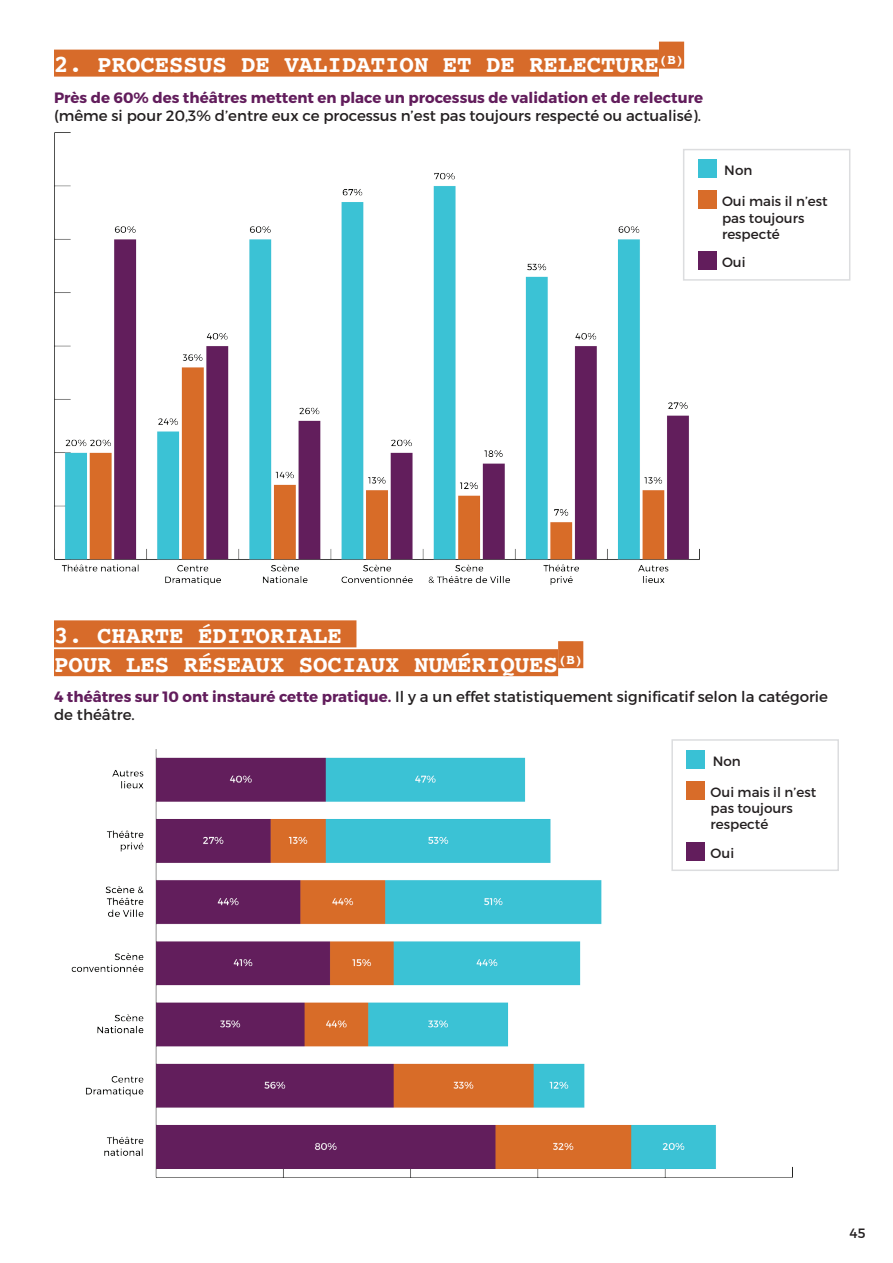
<style>
.page{position:relative;width:893px;height:1263px;background:#fff}
.page>*{position:absolute;margin:0;border:0;box-sizing:border-box;transform-origin:0 0}
.t1{font:700 24px/28.8px "Courier";color:#fff}
.t2{font:15px/18px "Montserrat";color:#231f20}
.t3{font:700 15px "Montserrat";color:#621d5c}
.t4{font:13.5px/16.2px "Montserrat";color:#231f20}
.s1{font-weight:700;color:#621d5c}
</style>
<div class="page">
<div style="left:54px;top:50px;width:605px;height:27px;background:#d76b2a"></div>
<div style="left:659px;top:42px;width:25px;height:27px;background:#d76b2a"></div>
<div style="left:54px;top:620px;width:302px;height:27px;background:#d76b2a"></div>
<div style="left:54px;top:649px;width:504px;height:27px;background:#d76b2a"></div>
<div style="left:558px;top:641px;width:25px;height:27px;background:#d76b2a"></div>
<img style="left:54px;top:132px;width:646px;height:452px">
<div style="left:698px;top:159px;width:18px;height:19px;background:#39c1d5"></div>
<div style="left:698px;top:252px;width:18px;height:18px;background:#621d5c"></div>
<div style="left:698px;top:191px;width:18px;height:18px;background:#d86c29"></div>
<div style="left:683px;top:149px;width:167px;height:132px;border:2px solid #dcdddf"></div>
<div style="left:671px;top:739px;width:168px;height:132px;border:2px solid #dcdddf"></div>
<img style="left:71px;top:749px;width:721px;height:428px">
<h1 class="t1" style="left:54px;top:49px;width:632px">2. PROCESSUS DE VALIDATION ET DE RELECTURE<sup>(B)</sup></h1>
<p class="t3" style="left:54px;top:88px;width:651px">Près de 60% des théâtres mettent en place un processus de validation et de relecture</p>
<p class="t2" style="left:54px;top:106px;width:649px">(même si pour 20,3% d’entre eux ce processus n’est pas toujours respecté ou actualisé).</p>
<p class="t4" style="left:724px;top:162px;width:30px">Non</p>
<p class="t4" style="left:722px;top:193px;width:107px">Oui mais il n’est pas toujours respecté</p>
<p class="t4" style="left:722px;top:254px;width:25px">Oui</p>
<h1 class="t1" style="left:54px;top:620px;width:531px">3. CHARTE ÉDITORIALE<br>POUR LES RÉSEAUX SOCIAUX NUMÉRIQUES<sup>(B)</sup></h1>
<p class="t2" style="left:54px;top:688px;width:775px"><span class="s1">4 théâtres sur 10 ont instauré cette pratique.</span> Il y a un effet statistiquement significatif selon la catégorie de théâtre.</p>
<p class="t4" style="left:713px;top:752px;width:30px">Non</p>
<p class="t4" style="left:711px;top:784px;width:107px">Oui mais il n’est pas toujours respecté</p>
<p class="t4" style="left:711px;top:845px;width:25px">Oui</p>
<p class="t4" style="left:850px;top:1225px;width:17px">45</p>
</div>
